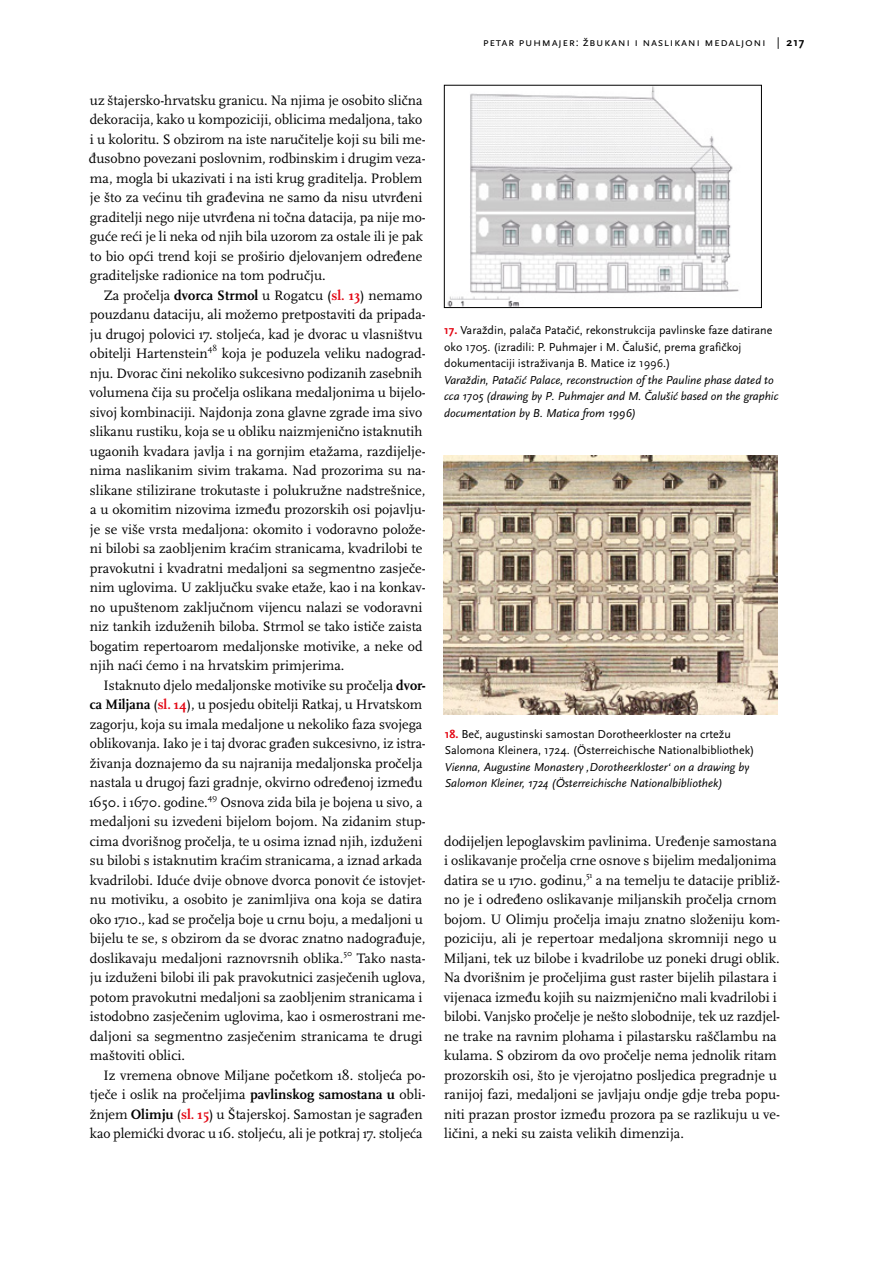
<style>
.page{position:relative;width:893px;height:1263px;background:#fff}
.page>*{position:absolute;margin:0;border:0;box-sizing:border-box;transform-origin:0 0}
.t1{font:14.25px/19.5px "Scala Pro";color:#000}
.t2{font:12px/16.5px "Scala Sans Pro";color:#000}
.t3{font:italic 12px/16.5px "Scala Sans Pro";color:#000}
.t4{font:12px "Scala Sans Pro";letter-spacing:.05em;color:#000}
.t5{font:8.55px "Scala Pro";color:#000}
.s1{font-weight:700}
.s2{font-weight:700;color:#e30613}
</style>
<div class="page">
<img style="left:444px;top:456px;width:333px;height:259px">
<img style="left:447px;top:87px;width:292px;height:219px">
<div style="left:444px;top:85px;width:318px;height:223px;border:1px solid #000"></div>
<p class="t1" style="left:89px;top:90px;width:338px">uz štajersko-hrvatsku granicu. Na njima je osobito slična dekoracija, kako u kompoziciji, oblicima medaljona, tako i u koloritu. S obzirom na iste naručitelje koji su bili me&shy;đusobno povezani poslovnim, rodbinskim i drugim veza&shy;ma, mogla bi ukazivati i na isti krug graditelja. Problem je što za većinu tih građevina ne samo da nisu utvrđeni graditelji nego nije utvrđena ni točna datacija, pa nije mo&shy;guće reći je li neka od njih bila uzorom za ostale ili je pak to bio opći trend koji se proširio djelovanjem određene graditeljske radionice na tom području.</p>
<p class="t1" style="left:90px;top:285px;width:337px;text-indent:14px">Za pročelja <span class="s1">dvorca Strmol</span> u Rogatcu (<span class="s2">sl. 13</span>) nemamo pouzdanu dataciju, ali možemo pretpostaviti da pripada&shy;ju drugoj polovici 17. stoljeća, kad je dvorac u vlasništvu obitelji Hartenstein</p>
<p class="t5" style="left:208px;top:343px;width:11px">48</p>
<p class="t1" style="left:90px;top:344px;width:338px;text-indent:132px">koja je poduzela veliku nadograd&shy;nju. Dvorac čini nekoliko sukcesivno podizanih zasebnih volumena čija su pročelja oslikana medaljonima u bijelo&shy;sivoj kombinaciji. Najdonja zona glavne zgrade ima sivo slikanu rustiku, koja se u obliku naizmjenično istaknutih ugaonih kvadara javlja i na gornjim etažama, razdijelje&shy;nima naslikanim sivim trakama. Nad prozorima su na&shy;slikane stilizirane trokutaste i polukružne nadstrešnice, a u okomitim nizovima između prozorskih osi pojavlju&shy;je se više vrsta medaljona: okomito i vodoravno polože&shy;ni bilobi sa zaobljenim kraćim stranicama, kvadrilobi te pravokutni i kvadratni medaljoni sa segmentno zasječe&shy;nim uglovima. U zaključku svake etaže, kao i na konkav&shy;no upuštenom zaključnom vijencu nalazi se vodoravni niz tankih izduženih biloba. Strmol se tako ističe zaista bogatim repertoarom medaljonske motivike, a neke od njih naći ćemo i na hrvatskim primjerima.</p>
<p class="t1" style="left:89px;top:675px;width:338px;text-indent:14px">Istaknuto djelo medaljonske motivike su pročelja <span class="s1">dvor&shy;ca Miljana</span> (<span class="s2">sl. 14</span>), u posjedu obitelji Ratkaj, u Hrvatskom zagorju, koja su imala medaljone u nekoliko faza svojega oblikovanja. Iako je i taj dvorac građen sukcesivno, iz istra&shy;živanja doznajemo da su najranija medaljonska pročelja nastala u drugoj fazi gradnje, okvirno određenoj između 1650. i 1670. godine.</p>
<p class="t5" style="left:208px;top:792px;width:11px">49</p>
<p class="t1" style="left:90px;top:792px;width:337px;text-indent:131px">Osnova zida bila je bojena u sivo, a medaljoni su izvedeni bijelom bojom. Na zidanim stup&shy;cima dvorišnog pročelja, te u osima iznad njih, izduženi su bilobi s istaknutim kraćim stranicama, a iznad arkada kvadrilobi. Iduće dvije obnove dvorca ponovit će istovjet&shy;nu motiviku, a osobito je zanimljiva ona koja se datira oko 1710., kad se pročelja boje u crnu boju, a medaljoni u bijelu te se, s obzirom da se dvorac znatno nadograđuje, doslikavaju medaljoni raznovrsnih oblika.</p>
<p class="t5" style="left:343px;top:948px;width:10px">50</p>
<p class="t1" style="left:90px;top:948px;width:337px;text-indent:267px">Tako nasta&shy;ju izduženi bilobi ili pak pravokutnici zasječenih uglova, potom pravokutni medaljoni sa zaobljenim stranicama i istodobno zasječenim uglovima, kao i osmerostrani me&shy;daljoni sa segmentno zasječenim stranicama te drugi maštoviti oblici.</p>
<p class="t1" style="left:90px;top:1065px;width:338px;text-indent:14px">Iz vremena obnove Miljane početkom 18. stoljeća po&shy;tječe i oslik na pročeljima <span class="s1">pavlinskog samostana u</span> obli&shy;žnjem <span class="s1">Olimju</span> (<span class="s2">sl. 15</span>) u Štajerskoj. Samostan je sagrađen kao plemićki dvorac u 16. stoljeću, ali je potkraj 17. stoljeća</p>
<p class="t4" style="left:483px;top:35px;width:323px">Petar Puhmajer: Žbukani i naslikani medaljoni | <span class="s1">217</span></p>
<p class="t2" style="left:444px;top:322px;width:330px"><span class="s2">17.</span> Varaždin, palača Patačić, rekonstrukcija pavlinske faze datirane oko 1705. (izradili: P. Puhmajer i M. Čalušić, prema grafičkoj dokumentaciji istraživanja B. Matice iz 1996.)</p>
<p class="t3" style="left:444px;top:372px;width:336px">Varaždin, Patačić Palace, reconstruction of the Pauline phase dated to cca 1705 (drawing by P. Puhmajer and M. Čalušić based on the graphic documentation by B. Matica from 1996)</p>
<p class="t2" style="left:445px;top:725px;width:311px"><span class="s2">18.</span> Beč, augustinski samostan Dorotheerkloster na crtežu<br>Salomona Kleinera, 1724. (Österreichische Nationalbibliothek)</p>
<p class="t3" style="left:445px;top:758px;width:306px">Vienna, Augustine Monastery ‚Dorotheerkloster‘ on a drawing by<br>Salomon Kleiner, 1724 (Österreichische Nationalbibliothek)</p>
<p class="t1" style="left:444px;top:831px;width:334px;text-align:justify">dodijeljen lepoglavskim pavlinima. Uređenje samostana i oslikavanje pročelja crne osnove s bijelim medaljonima datira se u 1710. godinu,</p>
<p class="t5" style="left:586px;top:870px;width:8px">51</p>
<p class="t1" style="left:444px;top:870px;width:338px;text-indent:152px">a na temelju te datacije približ&shy;no je i određeno oslikavanje miljanskih pročelja crnom bojom. U Olimju pročelja imaju znatno složeniju kom&shy;poziciju, ali je repertoar medaljona skromniji nego u Miljani, tek uz bilobe i kvadrilobe uz poneki drugi oblik.<br>Na dvorišnim je pročeljima gust raster bijelih pilastara i vijenaca između kojih su naizmjenično mali kvadrilobi i bilobi. Vanjsko pročelje je nešto slobodnije, tek uz razdjel&shy;ne trake na ravnim plohama i pilastarsku raščlambu na kulama. S obzirom da ovo pročelje nema jednolik ritam prozorskih osi, što je vjerojatno posljedica pregradnje u ranijoj fazi, medaljoni se javljaju ondje gdje treba popu&shy;niti prazan prostor između prozora pa se razlikuju u ve&shy;ličini, a neki su zaista velikih dimenzija.</p>
</div>
